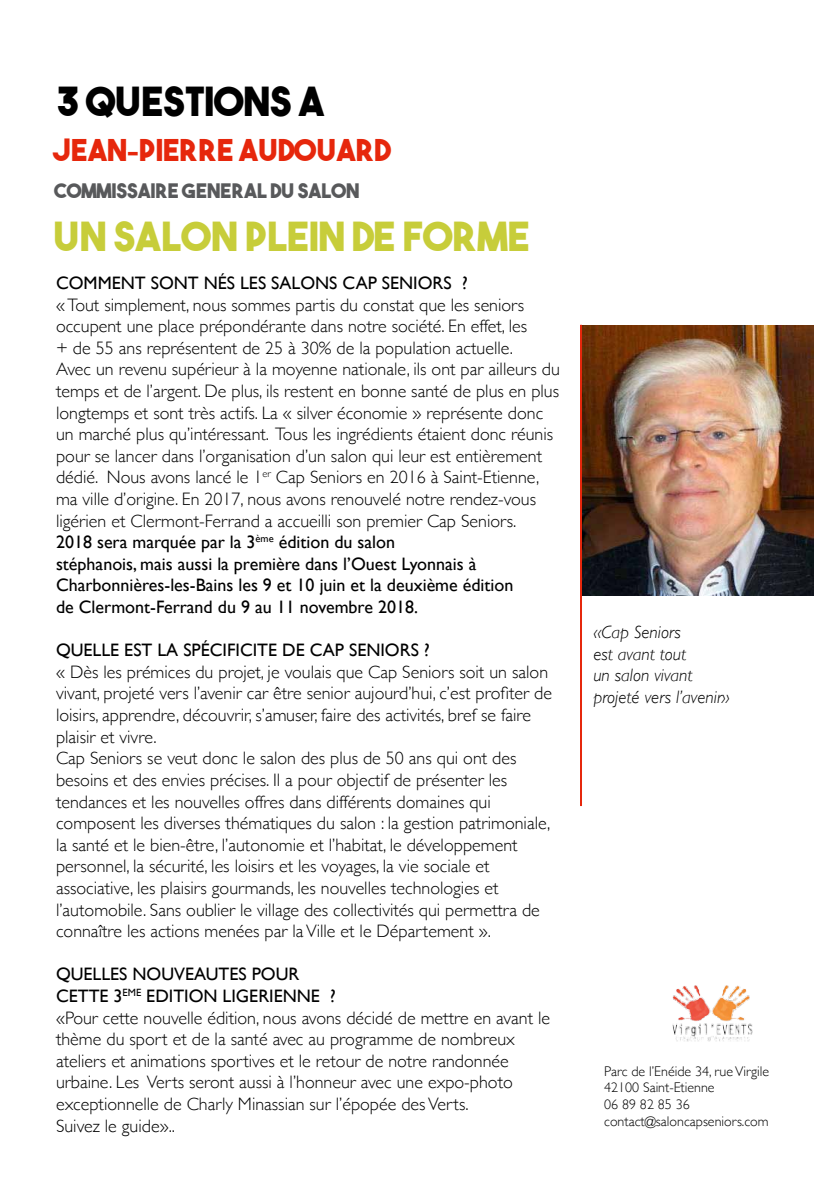
<style>
.page{position:relative;width:840px;height:1191px;background:#fff}
.page>*{position:absolute;margin:0;border:0;box-sizing:border-box;transform-origin:0 0}
.t1{font:40px "The Bold Font";color:#c7cd3a}
.t2{font:40px "The Bold Font";color:#000}
.t3{font:30px "The Bold Font";color:#e6270c}
.t4{font:20px "The Bold Font";color:#58595b}
.t5{font:300 18px/21.6px "Gill Sans";color:#000}
.t6{font:18px "Gill Sans";color:#000}
.t7{font:italic 300 18px/21.6px "Gill Sans";color:#000}
.t8{font:300 14px/16.8px "Gill Sans";color:#000}
.s1{font-size:20px}
.s2{font-weight:400}
</style>
<div class="page">
<img style="left:672px;top:985px;width:81px;height:57px">
<img style="left:581px;top:325px;width:232px;height:270px">
<hr style="left:579px;top:325px;width:2px;height:481px;background:#e6270c">
<h1 class="t2" style="left:56px;top:76px;width:270px">3 QUESTIONS A</h1>
<h2 class="t3" style="left:53px;top:131px;width:339px">JEAN<span class="s1">-</span>PIERRE AUDOUARD</h2>
<p class="t4" style="left:55px;top:178px;width:306px">COMMISSAIRE GENERAL DU SALON</p>
<h1 class="t1" style="left:53px;top:212px;width:478px">UN SALON PLEIN DE FORME</h1>
<p class="t6" style="left:56px;top:272px;width:413px">COMMENT SONT NÉS LES SALONS CAP SENIORS ?</p>
<p class="t5" style="left:56px;top:293px;width:505px">«Tout simplement, nous sommes partis du constat que les seniors occupent une place prépondérante dans notre société. En effet, les<br>+ de 55 ans représentent de 25 à 30% de la population actuelle.<br>Avec un revenu supérieur à la moyenne nationale, ils ont par ailleurs du temps et de l’argent. De plus, ils restent en bonne santé de plus en plus longtemps et sont très actifs. La « silver économie » représente donc un marché plus qu’intéressant. Tous les ingrédients étaient donc réunis pour se lancer dans l’organisation d’un salon qui leur est entièrement dédié. Nous avons lancé le 1<sup>er</sup> Cap Seniors en 2016 à Saint-Etienne, ma ville d’origine. En 2017, nous avons renouvelé notre rendez-vous ligérien et Clermont-Ferrand a accueilli son premier Cap Seniors.<br><span class="s2">2018 sera marquée par la 3</span><sup>ème</sup> <span class="s2">édition du salon<br>stéphanois, mais aussi la première dans l’Ouest Lyonnais à Charbonnières-les-Bains les 9 et 10 juin et la deuxième édition<br>de Clermont-Ferrand du 9 au 11 novembre 2018.</span></p>
<p class="t6" style="left:56px;top:639px;width:375px">QUELLE EST LA SPÉCIFICITE DE CAP SENIORS ?</p>
<p class="t5" style="left:56px;top:660px;width:497px">« Dès les prémices du projet, je voulais que Cap Seniors soit un salon vivant, projeté vers l’avenir car être senior aujourd’hui, c’est profiter de loisirs, apprendre, découvrir, s’amuser, faire des activités, bref se faire plaisir et vivre.<br>Cap Seniors se veut donc le salon des plus de 50 ans qui ont des besoins et des envies précises. Il a pour objectif de présenter les tendances et les nouvelles offres dans différents domaines qui composent les diverses thématiques du salon : la gestion patrimoniale, la santé et le bien-être, l’autonomie et l’habitat, le développement personnel, la sécurité, les loisirs et les voyages, la vie sociale et associative, les plaisirs gourmands, les nouvelles technologies et l’automobile. Sans oublier le village des collectivités qui permettra de connaître les actions menées par la Ville et le Département ».</p>
<p class="t5" style="left:56px;top:962px;width:495px"><span class="s2">QUELLES NOUVEAUTES POUR<br>CETTE 3</span><sup>EME</sup> <span class="s2">EDITION LIGERIENNE ?<br></span>«Pour cette nouvelle édition, nous avons décidé de mettre en avant le thème du sport et de la santé avec au programme de nombreux ateliers et animations sportives et le retour de notre randonnée urbaine. Les Verts seront aussi à l’honneur avec une expo-photo exceptionnelle de Charly Minassian sur l’épopée des Verts.<br>Suivez le guide»..</p>
<p class="t7" style="left:593px;top:621px;width:138px">«Cap Seniors<br>est avant tout<br>un salon vivant projeté vers l’avenir»</p>
<p class="t8" style="left:603px;top:1062px;width:166px">Parc de l’Enéide 34, rue Virgile<br>42100 Saint-Etienne<br>06 89 82 85 36 contact@saloncapseniors.com</p>
</div>
